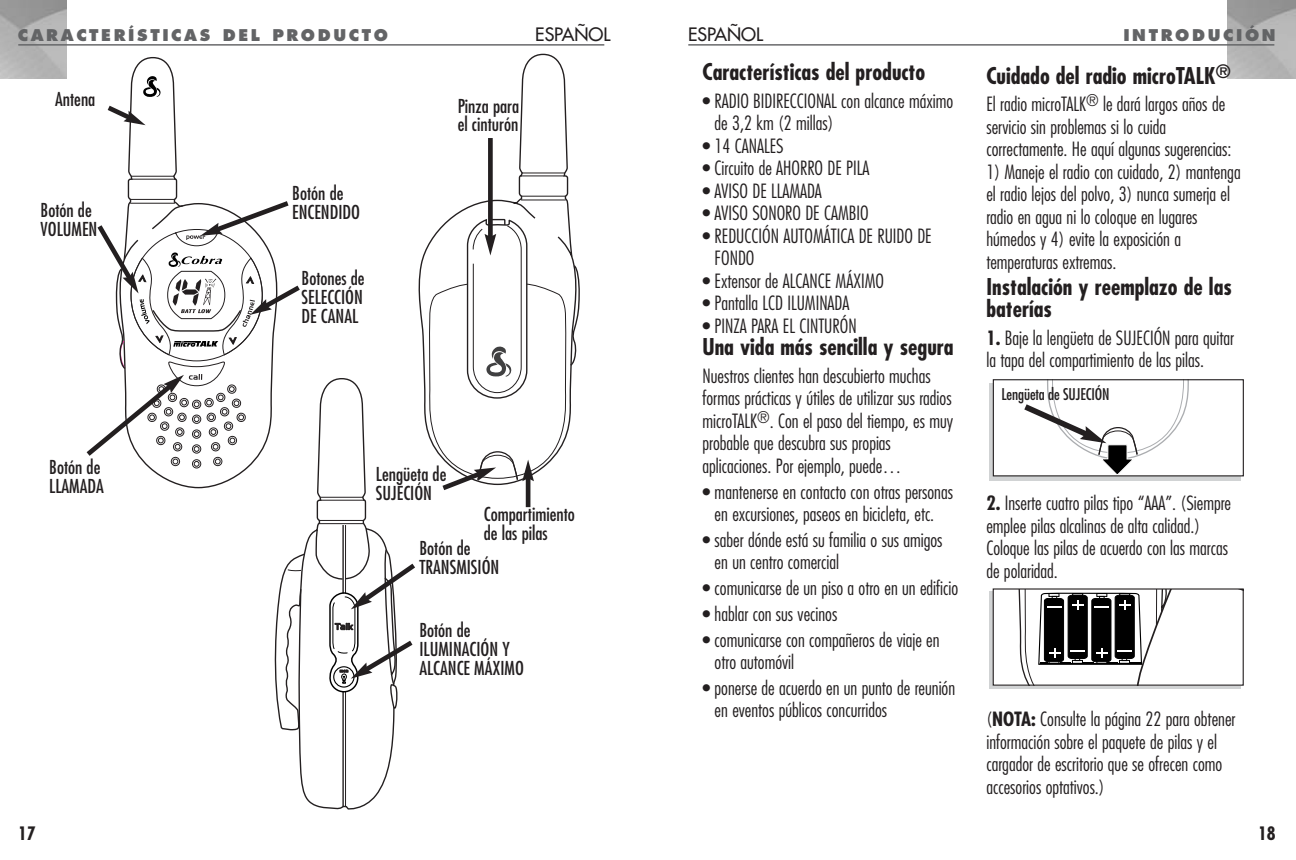
<style>
.page{position:relative;width:1296px;height:860px;background:#fff}
.page>*{position:absolute;margin:0;border:0;box-sizing:border-box;transform-origin:0 0}
.t1{font:700 condensed 22.5px/22.5px "Futura";color:#231f20}
.t2{font:300 condensed 19.12px/22.5px "Futura";color:#231f20}
.t3{font:condensed 18.68px/18.7px "Futura";color:#231f20}
.t4{font:18px "Futura";color:#231f20}
.t5{font:700 condensed 18px "Futura";color:#231f20}
.t6{font:800 15.75px "Futura";letter-spacing:.165em;color:#636466}
.t7{font:condensed 15.75px "Futura";letter-spacing:-.01em;color:#231f20}
.s1{font-weight:700}
</style>
<div class="page">
<hr style="left:688px;top:44px;width:586px;height:2px;background:#636466">
<hr style="left:18px;top:44px;width:586px;height:2px;background:#636466">
<svg style="left:127px;top:57px;width:51px;height:140px"></svg>
<hr style="left:131px;top:176px;width:43px;height:1px;background:#231f20">
<hr style="left:132px;top:179px;width:43px;height:1px;background:#231f20">
<svg style="left:518px;top:53px;width:51px;height:144px"></svg>
<svg style="left:107px;top:75px;width:54px;height:50px"></svg>
<div style="left:488px;top:138px;width:5px;height:100px;background:#231f20"></div>
<svg style="left:989px;top:591px;width:251px;height:98px"></svg>
<div style="left:993px;top:589px;width:250px;height:96px;background:#fff"></div>
<svg style="left:1018px;top:590px;width:224px;height:93px"></svg>
<div style="left:993px;top:588px;width:251px;height:97px;border:1px solid #231f20"></div>
<div style="left:989px;top:383px;width:251px;height:97px;background:linear-gradient(to right,#d1d3d4,#d1d3d4)"></div>
<div style="left:993px;top:380px;width:250px;height:96px;background:#fff"></div>
<div style="left:993px;top:379px;width:251px;height:97px;border:1px solid #231f20"></div>
<svg style="left:1018px;top:380px;width:179px;height:95px"></svg>
<svg style="left:86px;top:197px;width:493px;height:613px"></svg>
<p class="t6" style="left:18px;top:28px;width:372px">CARACTERÍSTICAS DEL PRODUCTO</p>
<p class="t4" style="left:535px;top:25px;width:77px">ESPAÑOL</p>
<p class="t3" style="left:55px;top:91px;width:42px">Antena</p>
<p class="t3" style="left:41px;top:202px;width:58px">Botón de<br>VOLUMEN</p>
<p class="t3" style="left:49px;top:459px;width:56px">Botón de<br>LLAMADA</p>
<p class="t5" style="left:18px;top:825px;width:19px">17</p>
<p class="t3" style="left:292px;top:185px;width:69px">Botón de<br>ENCENDIDO</p>
<p class="t3" style="left:302px;top:270px;width:65px;text-align:justify">Botones de SELECCIÓN DE CANAL</p>
<p class="t3" style="left:458px;top:98px;width:63px">Pinza para el cinturón</p>
<p class="t3" style="left:376px;top:466px;width:72px">Lengüeta de<br>SUJECIÓN</p>
<p class="t3" style="left:419px;top:540px;width:82px">Botón de<br>TRANSMISIÓN</p>
<p class="t3" style="left:484px;top:506px;width:93px">Compartimiento de las pilas</p>
<p class="t3" style="left:419px;top:622px;width:106px">Botón de<br>ILUMINACIÓN Y<br>ALCANCE MÁXIMO</p>
<p class="t4" style="left:688px;top:25px;width:77px">ESPAÑOL</p>
<p class="t6" style="left:1123px;top:28px;width:154px">INTRODUCIÓN</p>
<p class="t1" style="left:703px;top:63px;width:224px">Características del producto</p>
<p class="t2" style="left:715px;top:91px;width:240px;text-indent:-12px">• RADIO BIDIRECCIONAL con alcance máximo de 3,2 km (2 millas)</p>
<p class="t2" style="left:703px;top:136px;width:83px">• 14 CANALES</p>
<p class="t2" style="left:703px;top:158px;width:168px">• Circuito de AHORRO DE PILA</p>
<p class="t2" style="left:703px;top:181px;width:121px">• AVISO DE LLAMADA</p>
<p class="t2" style="left:703px;top:203px;width:168px">• AVISO SONORO DE CAMBIO</p>
<p class="t2" style="left:715px;top:226px;width:219px;text-indent:-12px">• REDUCCIÓN AUTOMÁTICA DE RUIDO DE<br>FONDO</p>
<p class="t2" style="left:703px;top:271px;width:183px">• Extensor de ALCANCE MÁXIMO</p>
<p class="t2" style="left:703px;top:293px;width:148px">• Pantalla LCD ILUMINADA</p>
<p class="t2" style="left:703px;top:316px;width:156px">• PINZA PARA EL CINTURÓN</p>
<p class="t1" style="left:703px;top:338px;width:253px">Una vida más sencilla y segura</p>
<p class="t2" style="left:703px;top:366px;width:252px">Nuestros clientes han descubierto muchas formas prácticas y útiles de utilizar sus radios microTALK<sup>®</sup>. Con el paso del tiempo, es muy probable que descubra sus propias aplicaciones. Por ejemplo, puede…</p>
<p class="t2" style="left:703px;top:481px;width:252px;text-align:center">• mantenerse en contacto con otras personas en excursiones, paseos en bicicleta, etc.</p>
<p class="t2" style="left:715px;top:530px;width:229px;text-indent:-12px">• saber dónde está su familia o sus amigos en un centro comercial</p>
<p class="t2" style="left:703px;top:578px;width:257px">• comunicarse de un piso a otro en un edificio</p>
<p class="t2" style="left:703px;top:604px;width:136px">• hablar con sus vecinos</p>
<p class="t2" style="left:715px;top:629px;width:226px;text-indent:-12px">• comunicarse con compañeros de viaje en otro automóvil</p>
<p class="t2" style="left:715px;top:677px;width:242px;text-indent:-12px">• ponerse de acuerdo en un punto de reunión en eventos públicos concurridos</p>
<p class="t1" style="left:986px;top:66px;width:246px">Cuidado del radio microTALK<sup>®</sup></p>
<p class="t2" style="left:986px;top:94px;width:247px">El radio microTALK<sup>®</sup> le dará largos años de servicio sin problemas si lo cuida correctamente. He aquí algunas sugerencias:</p>
<p class="t2" style="left:986px;top:162px;width:256px">1) Maneje el radio con cuidado, 2) mantenga el radio lejos del polvo, 3) nunca sumerja el radio en agua ni lo coloque en lugares húmedos y 4) evite la exposición a temperaturas extremas.</p>
<p class="t1" style="left:986px;top:277px;width:247px">Instalación y reemplazo de las baterías</p>
<p class="t2" style="left:986px;top:327px;width:249px"><span class="s1">1.</span> Baje la lengüeta de SUJECIÓN para quitar la tapa del compartimiento de las pilas.</p>
<p class="t7" style="left:1002px;top:387px;width:109px">Lengüeta de SUJECIÓN</p>
<p class="t2" style="left:986px;top:493px;width:246px"><span class="s1">2.</span> Inserte cuatro pilas tipo “AAA”. (Siempre emplee pilas alcalinas de alta calidad.)<br>Coloque las pilas de acuerdo con las marcas de polaridad.</p>
<p class="t2" style="left:986px;top:709px;width:251px">(<span class="s1">NOTA:</span> Consulte la página 22 para obtener información sobre el paquete de pilas y el cargador de escritorio que se ofrecen como accesorios optativos.)</p>
<p class="t5" style="left:1258px;top:825px;width:19px">18</p>
</div>
